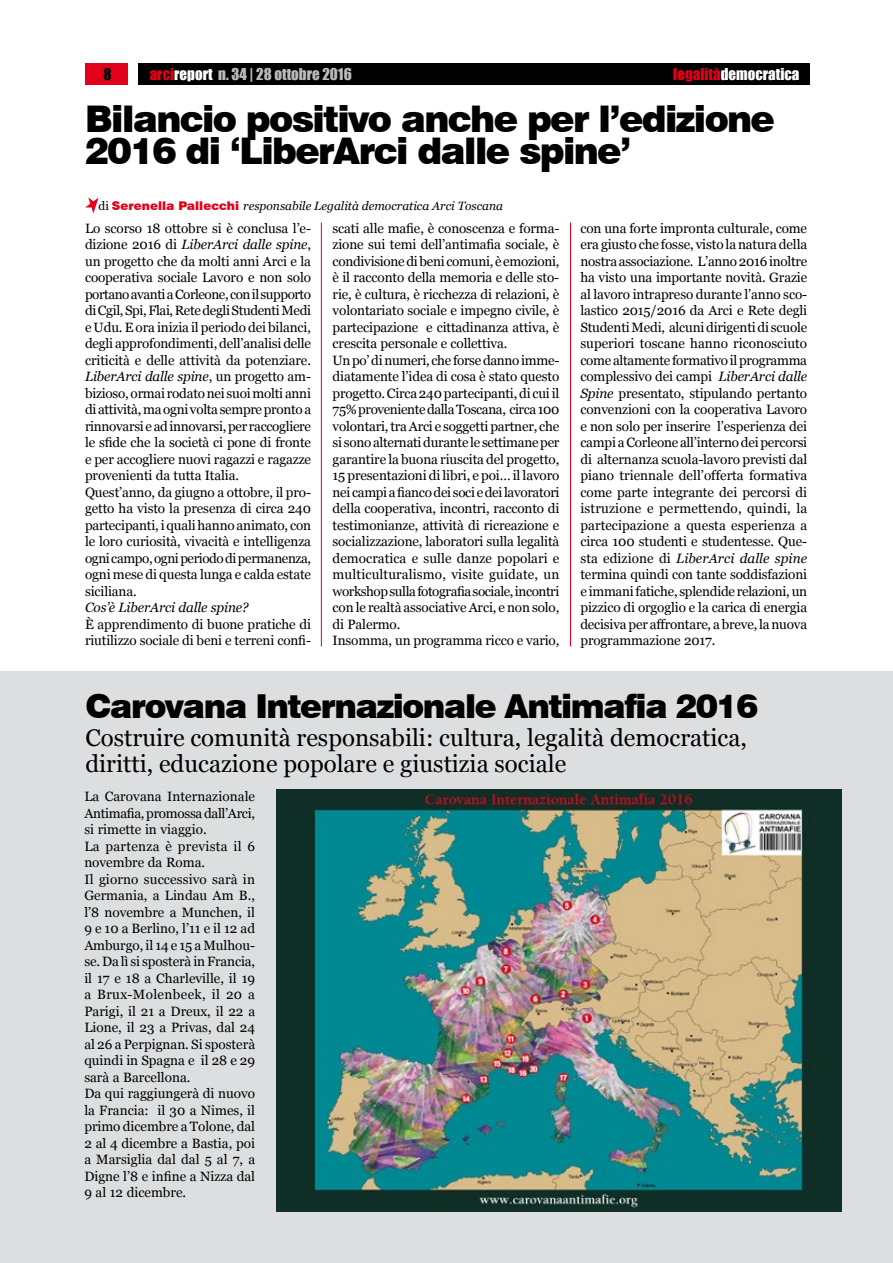
<style>
.page{position:relative;width:893px;height:1263px;background:#fff}
.page>*{position:absolute;margin:0;border:0;box-sizing:border-box;transform-origin:0 0}
.t1{font:900 36.75px/31.5px "Swiss 721 BT";letter-spacing:-.045em;color:#000}
.t2{font:900 33px "Swiss 721 BT";letter-spacing:-.045em;color:#000}
.t3{font:24px/25.5px "Georgia";color:#000}
.t4{font:15px "Impact";color:#b9bbbc}
.t5{font:15px "Impact";color:#fff}
.t6{font:15px "Impact";color:#000}
.t7{font:13.5px/16.5px "Georgia";letter-spacing:-.01em;color:#000}
.t8{font:italic 13.5px "Georgia";letter-spacing:-.01em;color:#000}
.t9{font:italic 12px "Georgia";color:#000}
.s1{color:#e2001a}
.s2{color:#fff}
.s3{font-style:normal}
.s4{font-family:"Swiss 721 BT";font-weight:900;font-style:normal;color:#e2001a}
.s5{font-style:italic}
</style>
<div class="page">
<div style="left:85px;top:64px;width:43px;height:21px;background:#e2001a"></div>
<div style="left:138px;top:64px;width:672px;height:21px;background:#000"></div>
<div style="left:0;top:672px;width:893px;height:591px;background:#dddedf"></div>
<hr style="left:321px;top:223px;width:1px;height:423px;background:#e2001a">
<hr style="left:570px;top:223px;width:1px;height:423px;background:#e2001a">
<svg style="left:85px;top:198px;width:14px;height:15px"></svg>
<img style="left:276px;top:789px;width:566px;height:422px">
<p class="t6" style="left:103px;top:62px;width:10px">8</p>
<p class="t4" style="left:150px;top:62px;width:204px"><span class="s1">arci</span><span class="s2">report</span> n. 34 | 28 ottobre 2016</p>
<p class="t5" style="left:673px;top:62px;width:128px"><span class="s1">legalità</span>democratica</p>
<h1 class="t1" style="left:85px;top:103px;width:692px">Bilancio positivo anche per l’edizione<br>2016 di ‘LiberArci dalle spine’</h1>
<p class="t9" style="left:99px;top:199px;width:406px"><span class="s3">di</span> <span class="s4">Serenella Pallecchi</span> responsabile Legalità democratica Arci Toscana</p>
<p class="t7" style="left:85px;top:220px;width:228px">Lo scorso 18 ottobre si è conclusa l’e&shy;dizione 2016 di <span class="s5">LiberArci dalle spine</span>, un progetto che da molti anni Arci e la cooperativa sociale Lavoro e non solo portano avanti a Corleone, con il supporto di Cgil, Spi, Flai, Rete degli Studenti Medi e Udu. E ora inizia il periodo dei bilanci, degli approfondimenti, dell’analisi delle criticità e delle attività da potenziare.<br><span class="s5">LiberArci dalle spine</span>, un progetto am&shy;bizioso, ormai rodato nei suoi molti anni di attività, ma ogni volta sempre pronto a rinnovarsi e ad innovarsi, per raccogliere le sfide che la società ci pone di fronte e per accogliere nuovi ragazzi e ragazze provenienti da tutta Italia.<br>Quest’anno, da giugno a ottobre, il pro&shy;getto ha visto la presenza di circa 240 partecipanti, i quali hanno animato, con le loro curiosità, vivacità e intelligenza ogni campo, ogni periodo di permanenza, ogni mese di questa lunga e calda estate siciliana.</p>
<p class="t8" style="left:85px;top:599px;width:165px">Cos’è LiberArci dalle spine?</p>
<p class="t7" style="left:85px;top:616px;width:228px">È apprendimento di buone pratiche di riutilizzo sociale di beni e terreni confi-</p>
<p class="t7" style="left:333px;top:220px;width:228px">scati alle mafie, è conoscenza e forma&shy;zione sui temi dell’antimafia sociale, è condivisione di beni comuni, è emozioni, è il racconto della memoria e delle sto&shy;rie, è cultura, è ricchezza di relazioni, è volontariato sociale e impegno civile, è partecipazione e cittadinanza attiva, è crescita personale e collettiva.<br>Un po’ di numeri, che forse danno imme&shy;diatamente l’idea di cosa è stato questo progetto. Circa 240 partecipanti, di cui il 75% proveniente dalla Toscana, circa 100 volontari, tra Arci e soggetti partner, che si sono alternati durante le settimane per garantire la buona riuscita del progetto, 15 presentazioni di libri, e poi… il lavoro nei campi a fianco dei soci e dei lavoratori della cooperativa, incontri, racconto di testimonianze, attività di ricreazione e socializzazione, laboratori sulla legalità democratica e sulle danze popolari e multiculturalismo, visite guidate, un workshop sulla fotografia sociale, incontri con le realtà associative Arci, e non solo, di Palermo.<br>Insomma, un programma ricco e vario,</p>
<p class="t7" style="left:580px;top:220px;width:228px;text-align:justify">con una forte impronta culturale, come era giusto che fosse, visto la natura della nostra associazione. L’anno 2016 inoltre ha visto una importante novità. Grazie al lavoro intrapreso durante l’anno sco&shy;lastico 2015/2016 da Arci e Rete degli Studenti Medi, alcuni dirigenti di scuole superiori toscane hanno riconosciuto come altamente formativo il programma complessivo dei campi <span class="s5">LiberArci dalle Spine</span> presentato, stipulando pertanto convenzioni con la cooperativa Lavoro e non solo per inserire l’esperienza dei campi a Corleone all’interno dei percorsi di alternanza scuola-lavoro previsti dal piano triennale dell’offerta formativa come parte integrante dei percorsi di istruzione e permettendo, quindi, la partecipazione a questa esperienza a circa 100 studenti e studentesse. Que&shy;sta edizione di <span class="s5">LiberArci dalle spine </span>termina quindi con tante soddisfazioni e immani fatiche, splendide relazioni, un pizzico di orgoglio e la carica di energia decisiva per affrontare, a breve, la nuova programmazione 2017.</p>
<h2 class="t2" style="left:86px;top:686px;width:674px">Carovana Internazionale Antimafia 2016</h2>
<h3 class="t3" style="left:86px;top:726px;width:663px">Costruire comunità responsabili: cultura, legalità democratica, diritti, educazione popolare e giustizia sociale</h3>
<p class="t7" style="left:84px;top:788px;width:172px">La Carovana Internazionale<br>Antimafia, promossa dall’Arci, si rimette in viaggio.<br>La partenza è prevista il 6 novembre da Roma.<br>Il giorno successivo sarà in<br>Germania, a Lindau Am B., l’8 novembre a Munchen, il<br>9 e 10 a Berlino, l’11 e il 12 ad<br>Amburgo, il 14 e 15 a Mulhou&shy;se. Da lì si sposterà in Francia, il 17 e 18 a Charleville, il 19 a Brux-Molenbeek, il 20 a<br>Parigi, il 21 a Dreux, il 22 a<br>Lione, il 23 a Privas, dal 24 al 26 a Perpignan. Si sposterà quindi in Spagna e il 28 e 29 sarà a Barcellona.<br>Da qui raggiungerà di nuovo la Francia: il 30 a Nimes, il primo dicembre a Tolone, dal<br>2 al 4 dicembre a Bastia, poi a Marsiglia dal dal 5 al 7, a<br>Digne l’8 e infine a Nizza dal<br>9 al 12 dicembre.</p>
</div>
